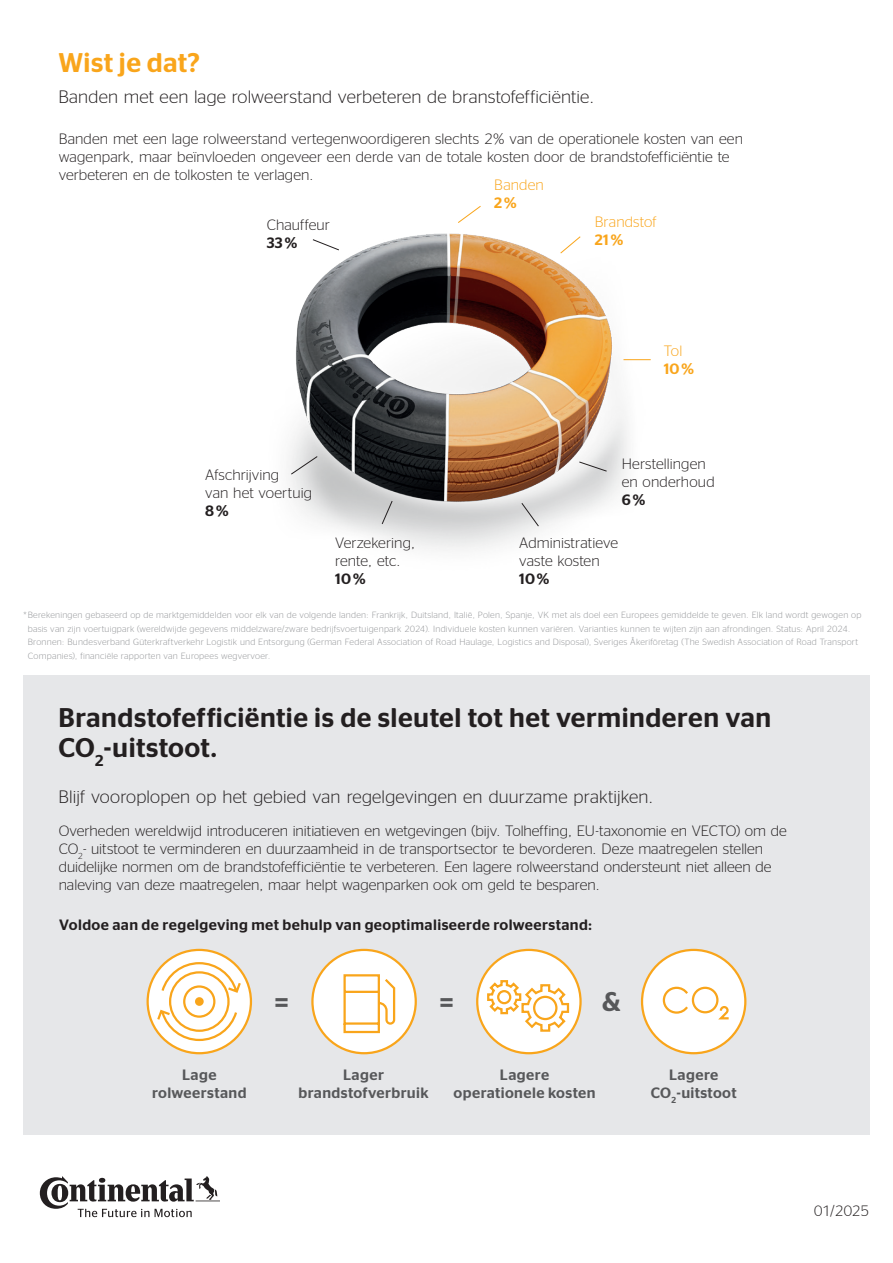
<style>
.page{position:relative;width:893px;height:1263px;background:#fff}
.page>*{position:absolute;margin:0;border:0;box-sizing:border-box;transform-origin:0 0}
.t1{font:500 27px/30px "Continental Stag Sans LCG";letter-spacing:.015em;color:#231f20}
.t2{font:500 27px "Continental Stag Sans LCG";letter-spacing:.015em;color:#f9a51b}
.t3{font:500 27px "Continental Stag Sans";color:#57585a}
.t4{font:300 18px "Continental Stag Sans LCG";letter-spacing:.01em;color:#231f20}
.t5{font:300 15px/18px "Continental Stag Sans LCG";letter-spacing:.005em;color:#231f20}
.t6{font:500 15px/18px "Continental Stag Sans LCG";letter-spacing:.025em;color:#57585a;text-align:center}
.t7{font:500 15px "Continental Stag Sans LCG";letter-spacing:.025em;color:#231f20}
.t8{font:300 15px "Continental Stag Sans LCG";letter-spacing:.01em;color:#f9a51b}
.t9{font:500 15px "Continental Stag Sans LCG";color:#f9a51b}
.t10{font:300 9px/13.5px "Continental Stag Sans LCG";letter-spacing:.025em;color:#939598}
</style>
<div class="page">
<img style="left:288px;top:233px;width:363px;height:318px">
<div style="left:23px;top:675px;width:847px;height:459px;background:#e6e7e9"></div>
<svg style="left:458px;top:206px;width:23px;height:17px"></svg>
<svg style="left:560px;top:236px;width:21px;height:18px"></svg>
<svg style="left:623px;top:359px;width:28px;height:1px"></svg>
<svg style="left:578px;top:461px;width:29px;height:11px"></svg>
<svg style="left:521px;top:502px;width:18px;height:25px"></svg>
<svg style="left:381px;top:500px;width:12px;height:25px"></svg>
<svg style="left:290px;top:455px;width:28px;height:20px"></svg>
<svg style="left:312px;top:239px;width:28px;height:12px"></svg>
<svg style="left:148px;top:950px;width:103px;height:103px"></svg>
<div style="left:147px;top:949px;width:105px;height:105px;border:2px solid #f9a51b;border-radius:50%"></div>
<svg style="left:155px;top:961px;width:88px;height:81px;background:#fdecd2"></svg>
<div style="left:312px;top:950px;width:104px;height:103px;background:#fff;border-radius:50%"></div>
<div style="left:311px;top:949px;width:106px;height:105px;border:2px solid #f9a51b;border-radius:50%"></div>
<svg style="left:343px;top:974px;width:53px;height:60px"></svg>
<div style="left:642px;top:950px;width:103px;height:103px;background:#fff;border-radius:50%"></div>
<div style="left:641px;top:949px;width:105px;height:105px;border:2px solid #f9a51b;border-radius:50%"></div>
<svg style="left:662px;top:986px;width:67px;height:34px"></svg>
<div style="left:477px;top:950px;width:103px;height:103px;background:#fff;border-radius:50%"></div>
<div style="left:476px;top:949px;width:106px;height:105px;border:2px solid #f9a51b;border-radius:50%"></div>
<svg style="left:486px;top:980px;width:84px;height:53px"></svg>
<svg style="left:40px;top:1176px;width:180px;height:41px"></svg>
<h1 class="t2" style="left:58px;top:43px;width:143px">Wist je dat?</h1>
<p class="t4" style="left:58px;top:84px;width:537px">Banden met een lage rolweerstand verbeteren de branstofefficiëntie.</p>
<p class="t5" style="left:59px;top:129px;width:686px">Banden met een lage rolweerstand vertegenwoordigeren slechts 2% van de operationele kosten van een wagenpark, maar beïnvloeden ongeveer een derde van de totale kosten door de brandstofefficiëntie te verbeteren en de tolkosten te verlagen.</p>
<p class="t8" style="left:494px;top:174px;width:51px">Banden</p>
<p class="t9" style="left:494px;top:192px;width:24px">2 %</p>
<p class="t5" style="left:267px;top:214px;width:65px">Chauffeur</p>
<p class="t7" style="left:267px;top:232px;width:32px">33 %</p>
<p class="t5" style="left:205px;top:464px;width:108px">Afschrijving<br>van het voertuig</p>
<p class="t7" style="left:205px;top:500px;width:25px">8 %</p>
<p class="t5" style="left:335px;top:532px;width:82px">Verzekering, rente, etc.</p>
<p class="t7" style="left:335px;top:568px;width:32px">10 %</p>
<p class="t8" style="left:595px;top:211px;width:63px">Brandstof</p>
<p class="t9" style="left:595px;top:229px;width:30px">21 %</p>
<p class="t8" style="left:664px;top:340px;width:20px">Tol</p>
<p class="t9" style="left:664px;top:357px;width:32px">10 %</p>
<p class="t5" style="left:622px;top:454px;width:94px">Herstellingen en onderhoud</p>
<p class="t7" style="left:622px;top:489px;width:25px">6 %</p>
<p class="t5" style="left:519px;top:532px;width:100px">Administratieve vaste kosten</p>
<p class="t7" style="left:519px;top:568px;width:32px">10 %</p>
<p class="t10" style="left:28px;top:608px;width:835px;text-indent:-4px">* Berekeningen gebaseerd op de marktgemiddelden voor elk van de volgende landen: Frankrijk, Duitsland, Italië, Polen, Spanje, VK met als doel een Europees gemiddelde te geven. Elk land wordt gewogen op basis van zijn voertuigpark (wereldwijde gegevens middelzware/zware bedrijfsvoertuigenpark 2024). Individuele kosten kunnen variëren. Varianties kunnen te wijten zijn aan afrondingen. Status: April 2024.<br>Bronnen: Bundesverband Güterkraftverkehr Logistik und Entsorgung (German Federal Association of Road Haulage, Logistics and Disposal), Sveriges Åkeriföretag (The Swedish Association of Road Transport Companies), financiële rapporten van Europees wegvervoer.</p>
<h1 class="t1" style="left:58px;top:700px;width:714px">Brandstofefficiëntie is de sleutel tot het verminderen van<br>CO<sub>2</sub>-uitstoot.</h1>
<p class="t4" style="left:58px;top:784px;width:597px">Blijf vooroplopen op het gebied van regelgevingen en duurzame praktijken.</p>
<p class="t5" style="left:59px;top:821px;width:730px">Overheden wereldwijd introduceren initiatieven en wetgevingen (bijv. Tolheffing, EU-taxonomie en VECTO) om de CO<sub>2</sub>- uitstoot te verminderen en duurzaamheid in de transportsector te bevorderen. Deze maatregelen stellen duidelijke normen om de brandstofefficiëntie te verbeteren. Een lagere rolweerstand ondersteunt niet alleen de naleving van deze maatregelen, maar helpt wagenparken ook om geld te besparen.</p>
<p class="t7" style="left:59px;top:913px;width:534px">Voldoe aan de regelgeving met behulp van geoptimaliseerde rolweerstand:</p>
<h1 class="t3" style="left:275px;top:986px;width:15px">=</h1>
<h1 class="t3" style="left:440px;top:986px;width:15px">=</h1>
<h1 class="t3" style="left:602px;top:986px;width:20px">&amp;</h1>
<p class="t6" style="left:152px;top:1064px;width:96px">Lage rolweerstand</p>
<p class="t6" style="left:298px;top:1064px;width:132px">Lager brandstofverbruik</p>
<p class="t6" style="left:454px;top:1064px;width:143px">Lagere operationele kosten</p>
<p class="t6" style="left:651px;top:1064px;width:87px">Lagere<br>CO<sub>2</sub>-uitstoot</p>
<p class="t5" style="left:814px;top:1201px;width:57px">01/2025</p>
</div>
